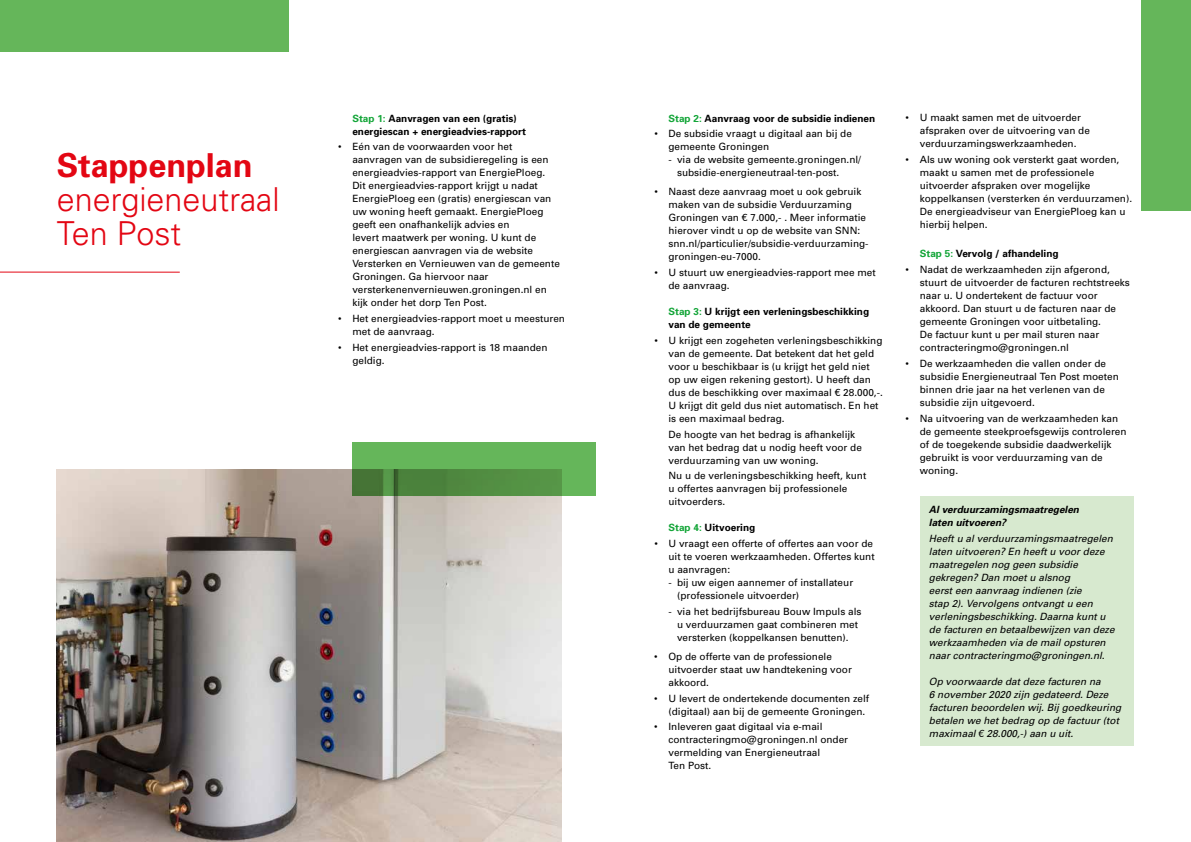
<style>
.page{position:relative;width:1191px;height:842px;background:#fff}
.page>*{position:absolute;margin:0;border:0;box-sizing:border-box;transform-origin:0 0}
.t1{font:300 33px/34px "Univers";color:#e30613}
.t2{font:700 33px "Univers";color:#e30613}
.t3{font:10px/13px "Univers";color:#000}
.t4{font:italic 10px/13px "Univers";color:#000}
.t5{font:700 10px/13px "Univers";color:#000}
.t6{font:italic 700 10px/13px "Univers";color:#000}
.s1{color:#13a538}
.s2{font-family:"Lato";font-weight:500}
</style>
<div class="page">
<img style="left:57px;top:470px;width:504px;height:372px">
<div style="left:0;top:0;width:289px;height:52px;background:#65b65a"></div>
<div style="left:1141px;top:0;width:50px;height:211px;background:#65b65a"></div>
<svg style="left:351px;top:442px;width:244px;height:54px;background:#5ba24e"></svg>
<div style="left:920px;top:496px;width:214px;height:249px;background:#d7e9cf"></div>
<hr style="left:0;top:272px;width:180px;height:1px;background:#e30613">
<h1 class="t2" style="left:57px;top:144px;width:197px">Stappenplan</h1>
<h1 class="t1" style="left:57px;top:182px;width:224px">energieneutraal<br>Ten Post</h1>
<p class="t5" style="left:352px;top:111px;width:175px"><span class="s1">Stap 1:</span> Aanvragen van een (gratis) energiescan + energieadvies-rapport</p>
<p class="t3" style="left:352px;top:140px;width:209px;text-indent:-14px">• Eén van de voorwaarden voor het aanvragen van de subsidieregeling is een energieadvies-rapport van EnergiePloeg.<br>Dit energieadvies-rapport krijgt u nadat EnergiePloeg een (gratis) energiescan van uw woning heeft gemaakt. EnergiePloeg geeft een onafhankelijk advies en<br>levert maatwerk per woning. U kunt de energiescan aanvragen via de website Versterken en Vernieuwen van de gemeente Groningen. Ga hiervoor naar versterkenenvernieuwen.groningen.nl en kijk onder het dorp Ten Post.</p>
<p class="t3" style="left:352px;top:312px;width:214px;text-indent:-14px">• Het energieadvies-rapport moet u meesturen met de aanvraag.</p>
<p class="t3" style="left:352px;top:341px;width:197px;text-indent:-14px">• Het energieadvies-rapport is 18 maanden geldig.</p>
<p class="t5" style="left:668px;top:111px;width:208px"><span class="s1">Stap 2:</span> Aanvraag voor de subsidie indienen</p>
<p class="t3" style="left:668px;top:127px;width:185px;text-indent:-14px">• De subsidie vraagt u digitaal aan bij de gemeente Groningen</p>
<p class="t3" style="left:677px;top:153px;width:185px;text-indent:-8px">- via de website gemeente.groningen.nl/ subsidie-energieneutraal-ten-post.</p>
<p class="t3" style="left:668px;top:185px;width:202px;text-indent:-14px">• Naast deze aanvraag moet u ook gebruik maken van de subsidie Verduurzaming Groningen van <span class="s2">€</span> 7.000,- . Meer informatie hierover vindt u op de website van SNN: snn.nl/particulier/subsidie-verduurzaming&shy;groningen-eu-7000.</p>
<p class="t3" style="left:668px;top:266px;width:209px;text-indent:-14px">• U stuurt uw energieadvies-rapport mee met de aanvraag.</p>
<p class="t5" style="left:668px;top:305px;width:202px"><span class="s1">Stap 3:</span> U krijgt een verleningsbeschikking van de gemeente</p>
<p class="t3" style="left:668px;top:334px;width:216px;text-indent:-14px">• U krijgt een zogeheten verleningsbeschikking van de gemeente. Dat betekent dat het geld voor u beschikbaar is (u krijgt het geld niet op uw eigen rekening gestort). U heeft dan dus de beschikking over maximaal <span class="s2">€</span> 28.000,-.<br>U krijgt dit geld dus niet automatisch. En het is een maximaal bedrag.</p>
<p class="t3" style="left:668px;top:427px;width:195px">De hoogte van het bedrag is afhankelijk van het bedrag dat u nodig heeft voor de verduurzaming van uw woning.</p>
<p class="t3" style="left:668px;top:469px;width:199px">Nu u de verleningsbeschikking heeft, kunt u offertes aanvragen bij professionele uitvoerders.</p>
<p class="t5" style="left:668px;top:521px;width:88px"><span class="s1">Stap 4:</span> Uitvoering</p>
<p class="t3" style="left:668px;top:537px;width:208px;text-indent:-14px">• U vraagt een offerte of offertes aan voor de uit te voeren werkzaamheden. Offertes kunt u aanvragen:</p>
<p class="t3" style="left:677px;top:576px;width:178px;text-indent:-8px">- bij uw eigen aannemer of installateur (professionele uitvoerder)</p>
<p class="t3" style="left:668px;top:605px;width:194px;text-align:center">- via het bedrijfsbureau Bouw Impuls als u verduurzamen gaat combineren met versterken (koppelkansen benutten).</p>
<p class="t3" style="left:668px;top:650px;width:185px;text-indent:-14px">• Op de offerte van de professionele uitvoerder staat uw handtekening voor akkoord.</p>
<p class="t3" style="left:668px;top:691px;width:202px;text-indent:-14px">• U levert de ondertekende documenten zelf (digitaal) aan bij de gemeente Groningen.</p>
<p class="t3" style="left:668px;top:720px;width:181px;text-indent:-14px">• Inleveren gaat digitaal via e-mail contracteringmo@groningen.nl onder vermelding van Energieneutraal<br>Ten Post.</p>
<p class="t3" style="left:919px;top:111px;width:172px;text-indent:-14px">• U maakt samen met de uitvoerder afspraken over de uitvoering van de verduurzamingswerkzaamheden.</p>
<p class="t3" style="left:919px;top:153px;width:214px;text-indent:-14px">• Als uw woning ook versterkt gaat worden, maakt u samen met de professionele uitvoerder afspraken over mogelijke koppelkansen (versterken én verduurzamen).<br>De energieadviseur van EnergiePloeg kan u hierbij helpen.</p>
<p class="t5" style="left:919px;top:247px;width:140px"><span class="s1">Stap 5:</span> Vervolg / afhandeling</p>
<p class="t3" style="left:919px;top:263px;width:212px;text-indent:-14px">• Nadat de werkzaamheden zijn afgerond, stuurt de uitvoerder de facturen rechtstreeks naar u. U ondertekent de factuur voor akkoord. Dan stuurt u de facturen naar de gemeente Groningen voor uitbetaling.<br>De factuur kunt u per mail sturen naar contracteringmo@groningen.nl</p>
<p class="t3" style="left:919px;top:357px;width:200px;text-indent:-14px">• De werkzaamheden die vallen onder de subsidie Energieneutraal Ten Post moeten binnen drie jaar na het verlenen van de subsidie zijn uitgevoerd.</p>
<p class="t3" style="left:919px;top:411px;width:208px;text-indent:-14px">• Na uitvoering van de werkzaamheden kan de gemeente steekproefsgewijs controleren of de toegekende subsidie daadwerkelijk gebruikt is voor verduurzaming van de woning.</p>
<p class="t6" style="left:929px;top:502px;width:152px">Al verduurzamingsmaatregelen laten uitvoeren?</p>
<p class="t4" style="left:929px;top:531px;width:187px">Heeft u al verduurzamingsmaatregelen laten uitvoeren? En heeft u voor deze maatregelen nog geen subsidie gekregen? Dan moet u alsnog<br>eerst een aanvraag indienen (zie<br>stap 2). Vervolgens ontvangt u een verleningsbeschikking. Daarna kunt u de facturen en betaalbewijzen van deze werkzaamheden via de mail opsturen naar contracteringmo@groningen.nl.</p>
<p class="t4" style="left:929px;top:674px;width:194px">Op voorwaarde dat deze facturen na<br>6 november 2020 zijn gedateerd. Deze facturen beoordelen wij. Bij goedkeuring betalen we het bedrag op de factuur (tot maximaal <span class="s2">€</span> 28.000,-) aan u uit.</p>
</div>
